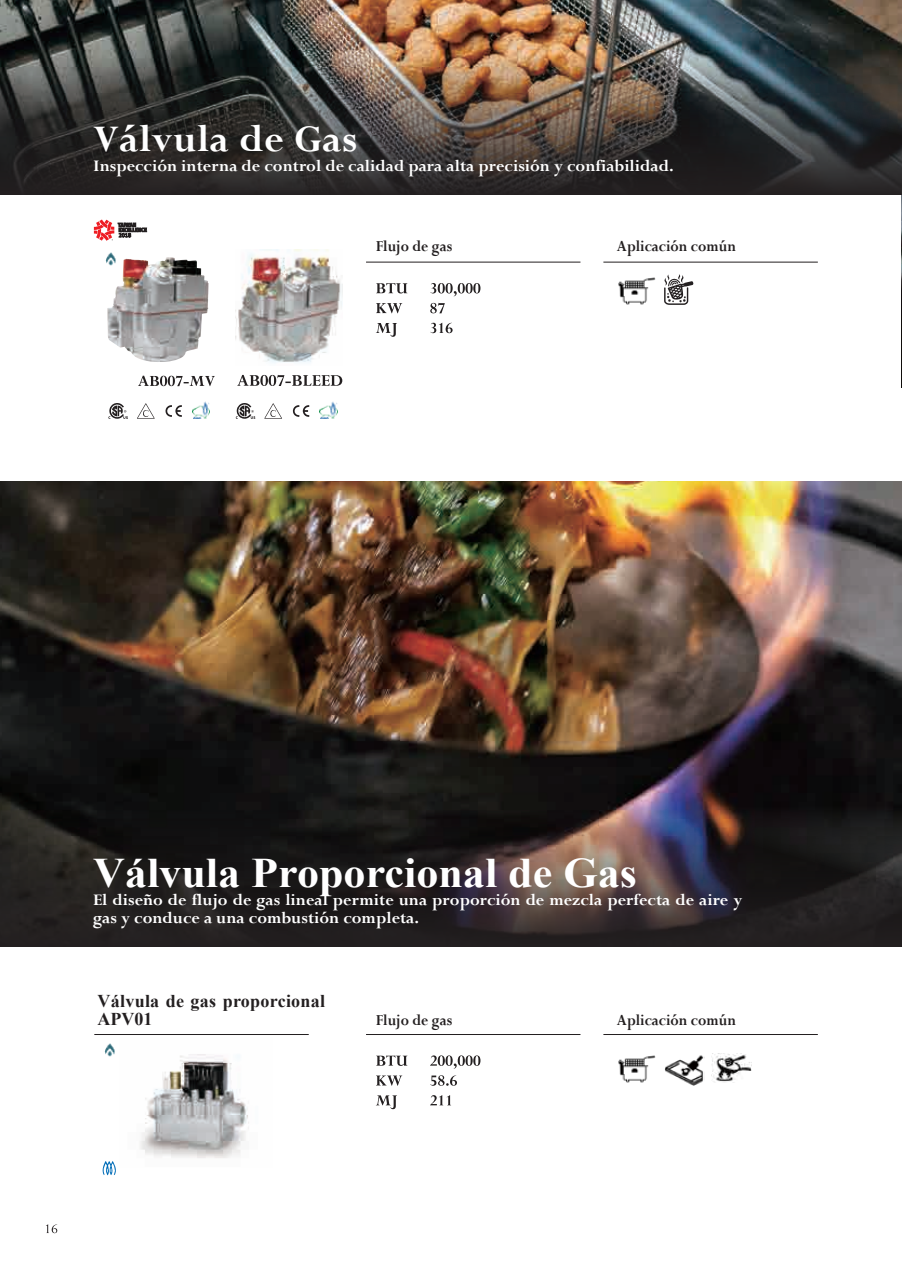
<style>
.page{position:relative;width:902px;height:1272px;background:#fff}
.page>*{position:absolute;margin:0;border:0;box-sizing:border-box;transform-origin:0 0}
.t1{font:700 42px "Times New Roman";color:#fff;scale:1.05 1}
.t2{font:700 42px "Perpetua";letter-spacing:.01em;color:#fff}
.t3{font:700 18px/18px "Perpetua";color:#fff}
.t4{font:700 18px/18px "Times New Roman";letter-spacing:.015em;color:#231f20}
.t5{font:700 16.95px "Perpetua";color:#231f20;scale:.9 1}
</style>
<div class="page">
<svg style="left:46px;top:1224px;width:11px;height:9px"></svg>
<img style="left:901px;top:0;width:1px;height:387px">
<svg style="left:901px;top:184px;width:1px;height:203px"></svg>
<hr style="left:603px;top:262px;width:214px;height:1px;background:#231f20">
<hr style="left:366px;top:262px;width:214px;height:1px;background:#231f20">
<img style="left:105px;top:252px;width:10px;height:11px">
<img style="left:0;top:0;width:901px;height:42px">
<img style="left:0;top:42px;width:901px;height:152px">
<img style="left:618px;top:277px;width:38px;height:28px">
<svg style="left:664px;top:274px;width:29px;height:31px"></svg>
<svg style="left:138px;top:375px;width:77px;height:11px"></svg>
<svg style="left:237px;top:375px;width:105px;height:11px"></svg>
<svg style="left:376px;top:323px;width:76px;height:14px"></svg>
<svg style="left:376px;top:303px;width:69px;height:10px"></svg>
<svg style="left:376px;top:283px;width:104px;height:13px"></svg>
<img style="left:236px;top:250px;width:107px;height:113px">
<img style="left:107px;top:257px;width:102px;height:105px">
<svg style="left:94px;top:219px;width:53px;height:22px"></svg>
<hr style="left:603px;top:1034px;width:214px;height:1px;background:#231f20">
<hr style="left:366px;top:1034px;width:214px;height:1px;background:#231f20">
<img style="left:0;top:481px;width:901px;height:312px">
<svg style="left:0;top:793px;width:901px;height:153px;background:#292324"></svg>
<img style="left:618px;top:1055px;width:38px;height:28px">
<svg style="left:376px;top:1095px;width:75px;height:14px"></svg>
<svg style="left:376px;top:1075px;width:81px;height:10px"></svg>
<svg style="left:376px;top:1055px;width:104px;height:13px"></svg>
<img style="left:140px;top:1054px;width:109px;height:104px">
<hr style="left:94px;top:1034px;width:215px;height:1px;background:#231f20">
<img style="left:104px;top:1043px;width:11px;height:14px">
<svg style="left:102px;top:1161px;width:14px;height:14px"></svg>
<img style="left:664px;top:1055px;width:40px;height:31px">
<img style="left:711px;top:1053px;width:40px;height:29px">
<svg style="left:165px;top:405px;width:17px;height:12px"></svg>
<svg style="left:292px;top:405px;width:17px;height:12px"></svg>
<svg style="left:108px;top:403px;width:20px;height:16px"></svg>
<svg style="left:236px;top:403px;width:19px;height:16px"></svg>
<svg style="left:137px;top:403px;width:18px;height:15px"></svg>
<svg style="left:264px;top:403px;width:18px;height:15px"></svg>
<img style="left:192px;top:401px;width:18px;height:17px">
<img style="left:320px;top:401px;width:17px;height:17px">
<p class="t2" style="left:93px;top:113px;width:266px">Válvula de Gas</p>
<p class="t3" style="left:93px;top:157px;width:582px">Inspección interna de control de calidad para alta precisión y confiabilidad.</p>
<p class="t5" style="left:376px;top:235px;width:86px">Flujo de gas</p>
<p class="t5" style="left:616px;top:235px;width:134px">Aplicación común</p>
<p class="t1" style="left:93px;top:842px;width:519px">Válvula Proporcional de Gas</p>
<p class="t3" style="left:93px;top:890px;width:650px">El diseño de flujo de gas lineal permite una proporción de mezcla perfecta de aire y gas y conduce a una combustión completa.</p>
<p class="t4" style="left:98px;top:991px;width:229px">Válvula de gas proporcional<br>APV01</p>
<p class="t5" style="left:376px;top:1009px;width:86px">Flujo de gas</p>
<p class="t5" style="left:616px;top:1009px;width:134px">Aplicación común</p>
</div>
